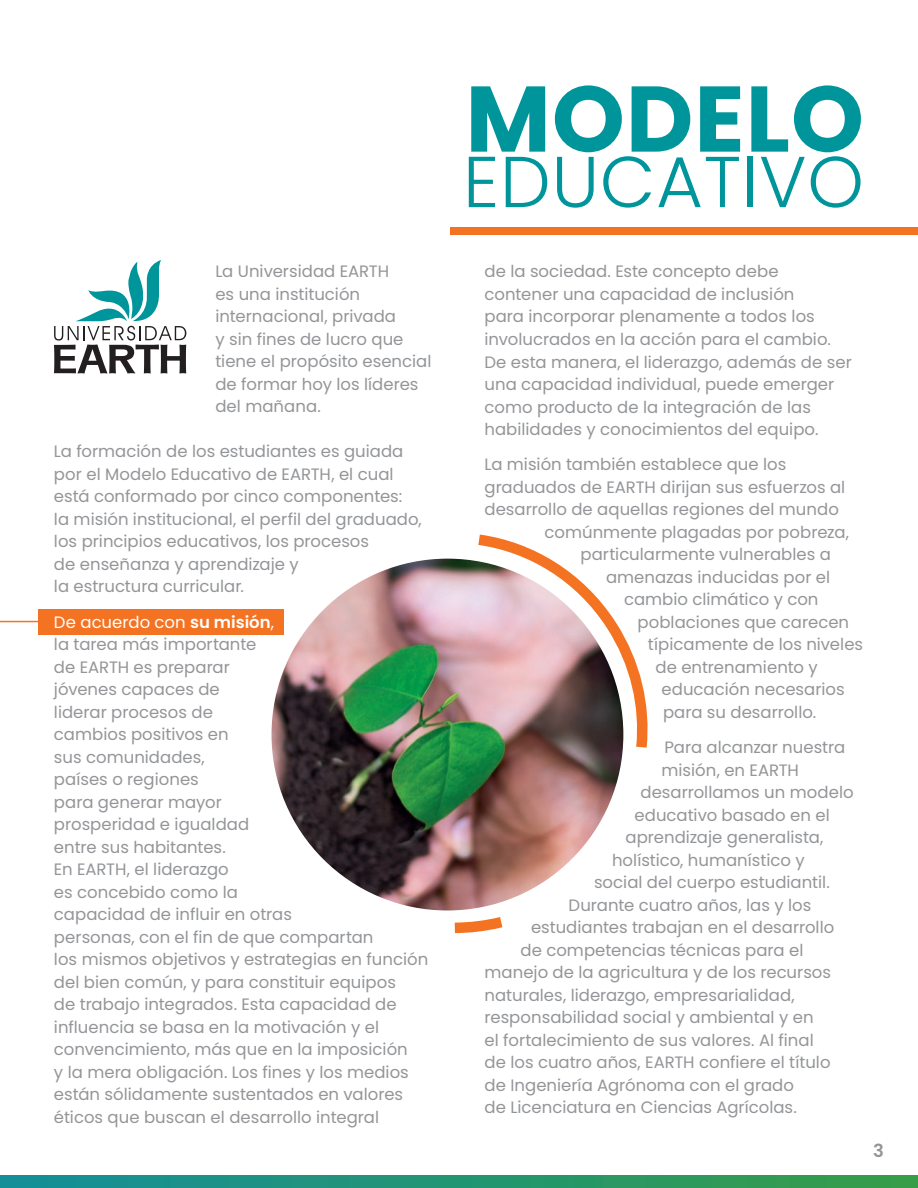
<style>
.page{position:relative;width:918px;height:1188px;background:#fff}
.page>*{position:absolute;margin:0;border:0;box-sizing:border-box;transform-origin:0 0}
.t1{font:700 93px "Poppins";letter-spacing:.01em;color:#00959b}
.t2{font:300 72px "Poppins";letter-spacing:.01em;color:#00959b}
.t3{font:600 18px "Poppins";color:#939598}
.t4{font:16.5px/22.5px "Poppins";color:#939598}
.s1{color:#fff}
.s2{font-weight:600;color:#fff}
</style>
<div class="page">
<div style="left:38px;top:609px;width:246px;height:25px;background:#f47323"></div>
<svg style="left:54px;top:260px;width:132px;height:113px"></svg>
<div style="left:451px;top:227px;width:467px;height:8px;background:#f47323"></div>
<img style="left:272px;top:559px;width:351px;height:351px;border-radius:176px">
<svg style="left:467px;top:534px;width:181px;height:225px"></svg>
<svg style="left:444px;top:909px;width:59px;height:25px"></svg>
<svg style="left:0;top:620px;width:38px;height:3px"></svg>
<svg style="left:0;top:1175px;width:918px;height:13px;background:#249571"></svg>
<p class="t4" style="left:215px;top:260px;width:218px">La Universidad EARTH<br>es una institución internacional, privada<br>y sin fines de lucro que tiene el propósito esencial de formar hoy los líderes del mañana.</p>
<p class="t4" style="left:54px;top:440px;width:369px">La formación de los estudiantes es guiada por el Modelo Educativo de EARTH, el cual está conformado por cinco componentes:<br>la misión institucional, el perfil del graduado, los principios educativos, los procesos<br>de enseñanza y aprendizaje y<br>la estructura curricular.</p>
<p class="t4" style="left:54px;top:611px;width:376px"><span class="s1">De acuerdo con</span> <span class="s2">su misión</span><span class="s1">,<br></span>la tarea más importante<br>de EARTH es preparar<br>jóvenes capaces de<br>liderar procesos de<br>cambios positivos en<br>sus comunidades,<br>países o regiones<br>para generar mayor<br>prosperidad e igualdad<br>entre sus habitantes.<br>En EARTH, el liderazgo<br>es concebido como la<br>capacidad de influir en otras<br>personas, con el fin de que compartan<br>los mismos objetivos y estrategias en función del bien común, y para constituir equipos<br>de trabajo integrados. Esta capacidad de influencia se basa en la motivación y el convencimiento, más que en la imposición<br>y la mera obligación. Los fines y los medios están sólidamente sustentados en valores éticos que buscan el desarrollo integral</p>
<h1 class="t1" style="left:465px;top:65px;width:400px">MODELO</h1>
<h2 class="t2" style="left:463px;top:140px;width:402px">EDUCATIVO</h2>
<p class="t4" style="left:485px;top:261px;width:369px">de la sociedad. Este concepto debe contener una capacidad de inclusión<br>para incorporar plenamente a todos los involucrados en la acción para el cambio.<br>De esta manera, el liderazgo, además de ser una capacidad individual, puede emerger como producto de la integración de las habilidades y conocimientos del equipo.</p>
<p class="t4" style="left:485px;top:453px;width:303px">La misión también establece que los</p>
<p class="t4" style="left:485px;top:476px;width:362px">graduados de EARTH dirijan sus esfuerzos al</p>
<p class="t4" style="left:485px;top:498px;width:356px">desarrollo de aquellas regiones del mundo</p>
<p class="t4" style="left:545px;top:521px;width:306px">comúnmente plagadas por pobreza,</p>
<p class="t4" style="left:581px;top:543px;width:252px">particularmente vulnerables a</p>
<p class="t4" style="left:606px;top:566px;width:226px">amenazas inducidas por el</p>
<p class="t4" style="left:624px;top:588px;width:196px">cambio climático y con</p>
<p class="t4" style="left:638px;top:611px;width:213px">poblaciones que carecen</p>
<p class="t4" style="left:648px;top:633px;width:217px">típicamente de los niveles</p>
<p class="t4" style="left:656px;top:656px;width:164px">de entrenamiento y</p>
<p class="t4" style="left:662px;top:678px;width:185px">educación necesarios</p>
<p class="t4" style="left:663px;top:701px;width:155px">para su desarrollo.</p>
<p class="t4" style="left:665px;top:736px;width:182px">Para alcanzar nuestra</p>
<p class="t4" style="left:662px;top:759px;width:139px">misión, en EARTH</p>
<p class="t4" style="left:641px;top:781px;width:215px">desarrollamos un modelo</p>
<p class="t4" style="left:634px;top:804px;width:197px">educativo basado en el</p>
<p class="t4" style="left:626px;top:826px;width:199px">aprendizaje generalista,</p>
<p class="t4" style="left:612px;top:849px;width:194px">holístico, humanístico y</p>
<p class="t4" style="left:594px;top:871px;width:237px">social del cuerpo estudiantil.</p>
<p class="t4" style="left:569px;top:894px;width:244px">Durante cuatro años, las y los</p>
<p class="t4" style="left:531px;top:916px;width:305px">estudiantes trabajan en el desarrollo</p>
<p class="t4" style="left:521px;top:939px;width:284px">de competencias técnicas para el</p>
<p class="t4" style="left:485px;top:961px;width:348px">manejo de la agricultura y de los recursos</p>
<p class="t4" style="left:485px;top:984px;width:312px">naturales, liderazgo, empresarialidad,</p>
<p class="t4" style="left:485px;top:1006px;width:331px">responsabilidad social y ambiental y en</p>
<p class="t4" style="left:485px;top:1029px;width:331px">el fortalecimiento de sus valores. Al final</p>
<p class="t4" style="left:485px;top:1051px;width:348px">de los cuatro años, EARTH confiere el título</p>
<p class="t4" style="left:485px;top:1074px;width:311px">de Ingeniería Agrónoma con el grado</p>
<p class="t4" style="left:485px;top:1096px;width:314px">de Licenciatura en Ciencias Agrícolas.</p>
<p class="t3" style="left:873px;top:1141px;width:12px">3</p>
</div>
